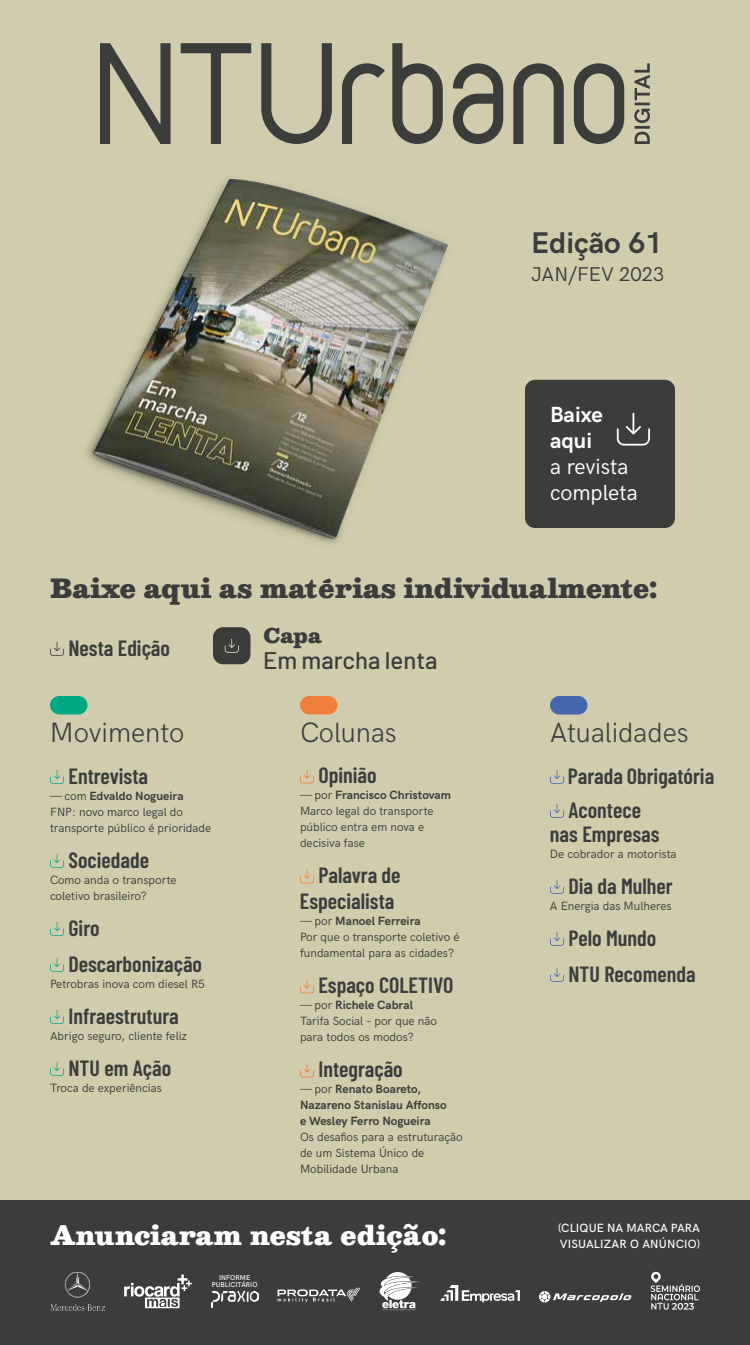
<style>
.page{position:relative;width:750px;height:1345px;background:#fff}
.page>*{position:absolute;margin:0;border:0;box-sizing:border-box;transform-origin:0 0}
.t1{font:700 30px "HK Grotesk";color:#3c3c3b}
.t2{font:300 28px "HK Grotesk";color:#3c3c3b}
.t3{font:26px "Besley it Fatface";color:#3c3c3b}
.t4{font:26px "Besley it Fatface";color:#fff}
.t5{font:500 24px "Barlow";color:#3c3c3b}
.t6{font:600 22px/36px "Barlow Condensed";color:#3c3c3b}
.t7{font:22px/26px "HK Grotesk";color:#fff}
.t8{font:700 22px/26px "HK Grotesk";color:#fff}
.t9{font:20px "HK Grotesk";color:#3c3c3b}
.t10{font:20px "Besley it Fatface";color:#3c3c3b}
.t11{font:12px/16px "HK Grotesk";color:#3c3c3b}
.t12{font:700 12px/16px "HK Grotesk";color:#3c3c3b}
.t13{font:500 12px/16px "HK Grotesk";letter-spacing:.01em;color:#fff}
.t14{font:500 7px/7px "HK Grotesk";letter-spacing:.005em;color:#fff;text-align:center}
.s1{font-weight:700}
.s2{font-weight:400}
</style>
<div class="page">
<div style="left:0;top:0;width:750px;height:1295px;background:#d0ccad"></div>
<svg style="left:634px;top:63px;width:16px;height:81px"></svg>
<svg style="left:100px;top:43px;width:524px;height:101px"></svg>
<div style="left:525px;top:380px;width:150px;height:148px;background:#3c3c3b;border-radius:10px"></div>
<svg style="left:617px;top:413px;width:33px;height:33px"></svg>
<div style="left:50px;top:696px;width:37px;height:18px;background:#00a984;border-radius:9px"></div>
<div style="left:300px;top:696px;width:38px;height:19px;background:#f07f3c;border-radius:9px"></div>
<div style="left:550px;top:696px;width:38px;height:19px;background:#4565ad;border-radius:9px"></div>
<svg style="left:50px;top:770px;width:14px;height:14px"></svg>
<svg style="left:50px;top:854px;width:14px;height:14px"></svg>
<svg style="left:50px;top:922px;width:14px;height:14px"></svg>
<svg style="left:50px;top:958px;width:14px;height:14px"></svg>
<svg style="left:50px;top:1010px;width:14px;height:14px"></svg>
<svg style="left:50px;top:1062px;width:14px;height:14px"></svg>
<svg style="left:300px;top:770px;width:14px;height:13px"></svg>
<svg style="left:300px;top:870px;width:14px;height:13px"></svg>
<svg style="left:300px;top:980px;width:14px;height:13px"></svg>
<svg style="left:300px;top:1064px;width:14px;height:13px"></svg>
<svg style="left:550px;top:770px;width:14px;height:14px"></svg>
<svg style="left:550px;top:804px;width:14px;height:14px"></svg>
<svg style="left:550px;top:880px;width:14px;height:14px"></svg>
<svg style="left:550px;top:932px;width:14px;height:14px"></svg>
<svg style="left:550px;top:968px;width:14px;height:14px"></svg>
<svg style="left:50px;top:642px;width:14px;height:14px"></svg>
<div style="left:213px;top:627px;width:37px;height:37px;background:#3c3c3b;border-radius:10px"></div>
<svg style="left:225px;top:639px;width:14px;height:14px"></svg>
<img style="left:86px;top:178px;width:362px;height:365px">
<div style="left:0;top:1200px;width:750px;height:145px;background:#3c3c3b"></div>
<img style="left:50px;top:1272px;width:55px;height:39px">
<img style="left:211px;top:1292px;width:47px;height:16px">
<svg style="left:278px;top:1288px;width:82px;height:14px"></svg>
<svg style="left:124px;top:1275px;width:68px;height:33px"></svg>
<svg style="left:651px;top:1272px;width:49px;height:38px"></svg>
<svg style="left:379px;top:1272px;width:41px;height:39px"></svg>
<svg style="left:440px;top:1285px;width:80px;height:17px"></svg>
<svg style="left:539px;top:1291px;width:93px;height:11px"></svg>
<h1 class="t1" style="left:531px;top:220px;width:133px">Edição 61</h1>
<h3 class="t9" style="left:531px;top:259px;width:135px">JAN/FEV 2023</h3>
<h3 class="t8" style="left:550px;top:400px;width:54px">Baixe aqui</h3>
<h3 class="t7" style="left:550px;top:452px;width:89px">a revista completa</h3>
<h3 class="t3" style="left:50px;top:574px;width:609px">Baixe aqui as matérias individualmente:</h3>
<h3 class="t6" style="left:68px;top:629px;width:103px">Nesta Edição</h3>
<h3 class="t10" style="left:263px;top:625px;width:61px">Capa</h3>
<h3 class="t5" style="left:263px;top:643px;width:176px">Em marcha lenta</h3>
<h2 class="t2" style="left:50px;top:711px;width:136px">Movimento</h2>
<h2 class="t2" style="left:300px;top:711px;width:98px">Colunas</h2>
<h2 class="t2" style="left:550px;top:711px;width:140px">Atualidades</h2>
<h3 class="t6" style="left:68px;top:756px;width:81px">Entrevista</h3>
<p class="t11" style="left:50px;top:787px;width:163px">— com <span class="s1">Edvaldo Nogueira<br></span>FNP: novo marco legal do transporte público é prioridade</p>
<h3 class="t6" style="left:68px;top:840px;width:82px">Sociedade</h3>
<p class="t11" style="left:50px;top:871px;width:128px">Como anda o transporte coletivo brasileiro?</p>
<h3 class="t6" style="left:68px;top:908px;width:135px">Giro<br>Descarbonização</h3>
<p class="t11" style="left:50px;top:975px;width:157px">Petrobras inova com diesel R5</p>
<h3 class="t6" style="left:68px;top:996px;width:112px">Infraestrutura</h3>
<p class="t11" style="left:50px;top:1027px;width:139px">Abrigo seguro, cliente feliz</p>
<h3 class="t6" style="left:68px;top:1048px;width:104px">NTU em Ação</h3>
<p class="t11" style="left:50px;top:1079px;width:113px">Troca de experiências</p>
<h3 class="t6" style="left:318px;top:756px;width:60px">Opinião</h3>
<p class="t11" style="left:300px;top:786px;width:153px">— por <span class="s1">Francisco Christovam<br></span>Marco legal do transporte público entra em nova e decisiva fase</p>
<h3 class="t6" style="left:300px;top:861px;width:102px;line-height:26px;text-align:right">Palavra de<br>Especialista</h3>
<p class="t11" style="left:300px;top:912px;width:161px">— por <span class="s1">Manoel Ferreira<br></span>Por que o transporte coletivo é fundamental para as cidades?</p>
<h3 class="t6" style="left:318px;top:966px;width:136px">Espaço COLETIVO</h3>
<p class="t11" style="left:300px;top:996px;width:138px">— por <span class="s1">Richele Cabral<br></span>Tarifa Social – por que não para todos os modos?</p>
<h3 class="t6" style="left:318px;top:1050px;width:86px">Integração</h3>
<p class="t12" style="left:300px;top:1080px;width:148px"><span class="s2">— por</span> Renato Boareto,<br>Nazareno Stanislau Affonso e Wesley Ferro Nogueira</p>
<p class="t11" style="left:300px;top:1128px;width:164px">Os desafios para a estruturação de um Sistema Único de<br>Mobilidade Urbana</p>
<h3 class="t6" style="left:568px;top:757px;width:148px;line-height:34px">Parada Obrigatória<br>Acontece</h3>
<h3 class="t6" style="left:550px;top:814px;width:111px">nas Empresas</h3>
<p class="t11" style="left:550px;top:845px;width:128px">De cobrador a motorista</p>
<h3 class="t6" style="left:568px;top:866px;width:106px">Dia da Mulher</h3>
<p class="t11" style="left:550px;top:897px;width:123px">A Energia das Mulheres</p>
<h3 class="t6" style="left:568px;top:918px;width:129px">Pelo Mundo<br>NTU Recomenda</h3>
<h3 class="t4" style="left:50px;top:1221px;width:398px">Anunciaram nesta edição:</h3>
<p class="t13" style="left:558px;top:1219px;width:143px">(CLIQUE NA MARCA PARA<br>VISUALIZAR O ANÚNCIO)</p>
<p class="t14" style="left:212px;top:1274px;width:47px">INFORME<br>PUBLICITÁRIO</p>
</div>
